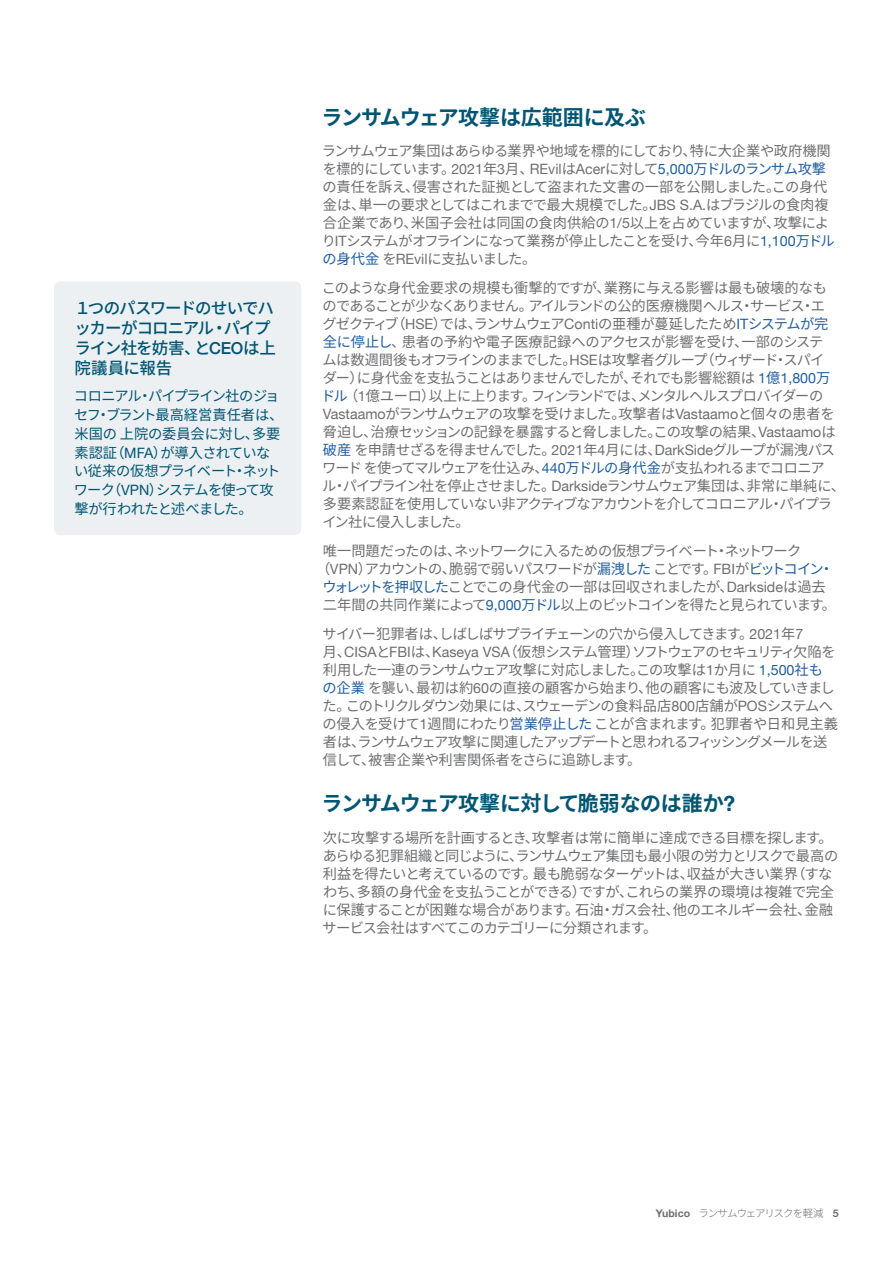
<style>
.page{position:relative;width:893px;height:1263px;background:#fff}
.page>*{position:absolute;margin:0;border:0;box-sizing:border-box;transform-origin:0 0}
.t1{font:700 21px "Noto Sans CJ Kjp";letter-spacing:-.03em;color:#005572}
.t2{font:500 16.5px/19.8px "Noto Sans CJ Kjp";letter-spacing:-.06em;color:#005572}
.t3{font:14.25px/18px "Noto Sans CJ Kjp";letter-spacing:-.05em;color:#6d6e71}
.t4{font:14.25px/18.8px "Noto Sans CJ Kjp";letter-spacing:-.04em;color:#005572}
.t5{font:14.25px "Noto Sans CJ Kjp";letter-spacing:-.09em;color:#6d6e71}
.t6{font:300 10.5px "Noto Sans CJ Kjp";letter-spacing:-.08em;color:#6d6e71}
.s1{font-family:"Helvetica Neue"}
.s2{font-family:"Helvetica Neue";color:#215e9e}
.s3{color:#215e9e}
.s4{font-family:"Helvetica Neue";font-weight:700}
</style>
<div class="page">
<div style="left:54px;top:281px;width:247px;height:254px;background:#ecf0f3;border-radius:6px"></div>
<p class="t2" style="left:74px;top:299px;width:203px">１つのパスワードのせいでハッカーがコロニアル・パイプライン社を妨害、と<span class="s1">CEO</span>は上院議員に報告</p>
<p class="t4" style="left:74px;top:387px;width:211px">コロニアル・パイプライン社のジョセフ・ブラント最高経営責任者は、米国の 上院の委員会に対し、多要素認証（<span class="s1">MFA</span>）が導入されていない従来の仮想プライベート・ネットワーク（<span class="s1">VPN</span>）システムを使って攻撃が行われたと述べました。</p>
<h1 class="t1" style="left:322px;top:105px;width:326px">ランサムウェア攻撃は広範囲に及ぶ</h1>
<p class="t3" style="left:322px;top:142px;width:514px">ランサムウェア集団はあらゆる業界や地域を標的にしており、特に大企業や政府機関を標的にしています。<span class="s1">2021</span>年<span class="s1">3</span>月、<span class="s1">REvil</span>は<span class="s1">Acer</span>に対して<span class="s2">5,000</span><span class="s3">万ドルのランサム攻撃</span>の責任を訴え、侵害された証拠として盗まれた文書の一部を公開しました。この身代金は、単一の要求としてはこれまでで最大規模でした。<span class="s1">JBS S.A.</span>はブラジルの食肉複合企業であり、米国子会社は同国の食肉供給の<span class="s1">1/5</span>以上を占めていますが、攻撃により<span class="s1">IT</span>システムがオフラインになって業務が停止したことを受け、今年<span class="s1">6</span>月に<span class="s2">1,100</span><span class="s3">万ドルの身代金</span> を<span class="s1">REvil</span>に支払いました。</p>
<p class="t3" style="left:321px;top:279px;width:525px">このような身代金要求の規模も衝撃的ですが、業務に与える影響は最も破壊的なも<br>のであることが少なくありません。アイルランドの公的医療機関ヘルス・サービス・エ<br>グゼクティブ（<span class="s1">HSE</span>）では、ランサムウェア<span class="s1">Conti</span>の亜種が蔓延したため<span class="s2">IT</span><span class="s3">システムが完<br>全に停止し</span>、患者の予約や電子医療記録へのアクセスが影響を受け、一部のシステ<br>ムは数週間後もオフラインのままでした。<span class="s1">HSE</span>は攻撃者グループ（ウィザード・スパイ<br>ダー）に身代金を支払うことはありませんでしたが、それでも影響総額は <span class="s2">1</span><span class="s3">億</span><span class="s2">1,800</span><span class="s3">万ドル</span> （<span class="s1">1</span>億ユーロ）以上に上ります。フィンランドでは、メンタルヘルスプロバイダーの<span class="s1">Vastaamo</span>がランサムウェアの攻撃を受けました。攻撃者は<span class="s1">Vastaamo</span>と個々の患者を脅迫し、治療セッションの記録を暴露すると脅しました。この攻撃の結果、<span class="s1">Vastaamo</span>は<span class="s3">破産</span> を申請せざるを得ませんでした。<span class="s1">2021</span>年<span class="s1">4</span>月には、<span class="s1">DarkSide</span>グループが漏洩パスワード を使ってマルウェアを仕込み、<span class="s2">440</span><span class="s3">万ドルの身代金</span>が支払われるまでコロニア<br>ル・パイプライン社を停止させました。<span class="s1">Darkside</span>ランサムウェア集団は、非常に単純に、多要素認証を使用していない非アクティブなアカウントを介してコロニアル・パイプライン社に侵入しました。</p>
<p class="t3" style="left:323px;top:542px;width:480px">唯一問題だったのは、ネットワークに入るための仮想プライベート・ネットワーク</p>
<p class="t5" style="left:316px;top:561px;width:519px">（<span class="s1">VPN</span>）アカウントの、脆弱で弱いパスワードが<span class="s3">漏洩した</span> ことです。<span class="s1">FBI</span>が<span class="s3">ビットコイン・</span></p>
<p class="t3" style="left:322px;top:578px;width:505px"><span class="s3">ウォレットを押収した</span>ことでこの身代金の一部は回収されましたが、<span class="s1">Darkside</span>は過去</p>
<p class="t3" style="left:323px;top:596px;width:515px">二年間の共同作業によって<span class="s2">9,000</span><span class="s3">万ドル</span>以上のビットコインを得たと見られています。</p>
<p class="t3" style="left:322px;top:625px;width:517px">サイバー犯罪者は、しばしばサプライチェーンの穴から侵入してきます。<span class="s1">2021</span>年<span class="s1">7<br></span>月、<span class="s1">CISA</span>と<span class="s1">FBI</span>は、<span class="s1">Kaseya VSA</span>（仮想システム管理）ソフトウェアのセキュリティ欠陥を利用した一連のランサムウェア攻撃に対応しました。この攻撃は<span class="s1">1</span>か月に <span class="s2">1,500</span><span class="s3">社もの企業</span> を襲い、最初は約<span class="s1">60</span>の直接の顧客から始まり、他の顧客にも波及していきました。このトリクルダウン効果には、スウェーデンの食料品店<span class="s1">800</span>店舗が<span class="s1">POS</span>システムへの侵入を受けて<span class="s1">1</span>週間にわたり<span class="s3">営業停止した</span> ことが含まれます。犯罪者や日和見主義者は、ランサムウェア攻撃に関連したアップデートと思われるフィッシングメールを送信して、被害企業や利害関係者をさらに追跡します。</p>
<h1 class="t1" style="left:322px;top:792px;width:415px">ランサムウェア攻撃に対して脆弱なのは誰か<span class="s1">?</span></h1>
<p class="t3" style="left:323px;top:829px;width:517px">次に攻撃する場所を計画するとき、攻撃者は常に簡単に達成できる目標を探します。あらゆる犯罪組織と同じように、ランサムウェア集団も最小限の労力とリスクで最高の利益を得たいと考えているのです。最も脆弱なターゲットは、収益が大きい業界（すなわち、多額の身代金を支払うことができる）ですが、これらの業界の環境は複雑で完全に保護することが困難な場合があります。石油・ガス会社、他のエネルギー会社、金融サービス会社はすべてこのカテゴリーに分類されます。</p>
<p class="t6" style="left:656px;top:1208px;width:184px"><span class="s4">Yubico</span> ランサムウェアリスクを軽減 <span class="s4">5</span></p>
</div>
